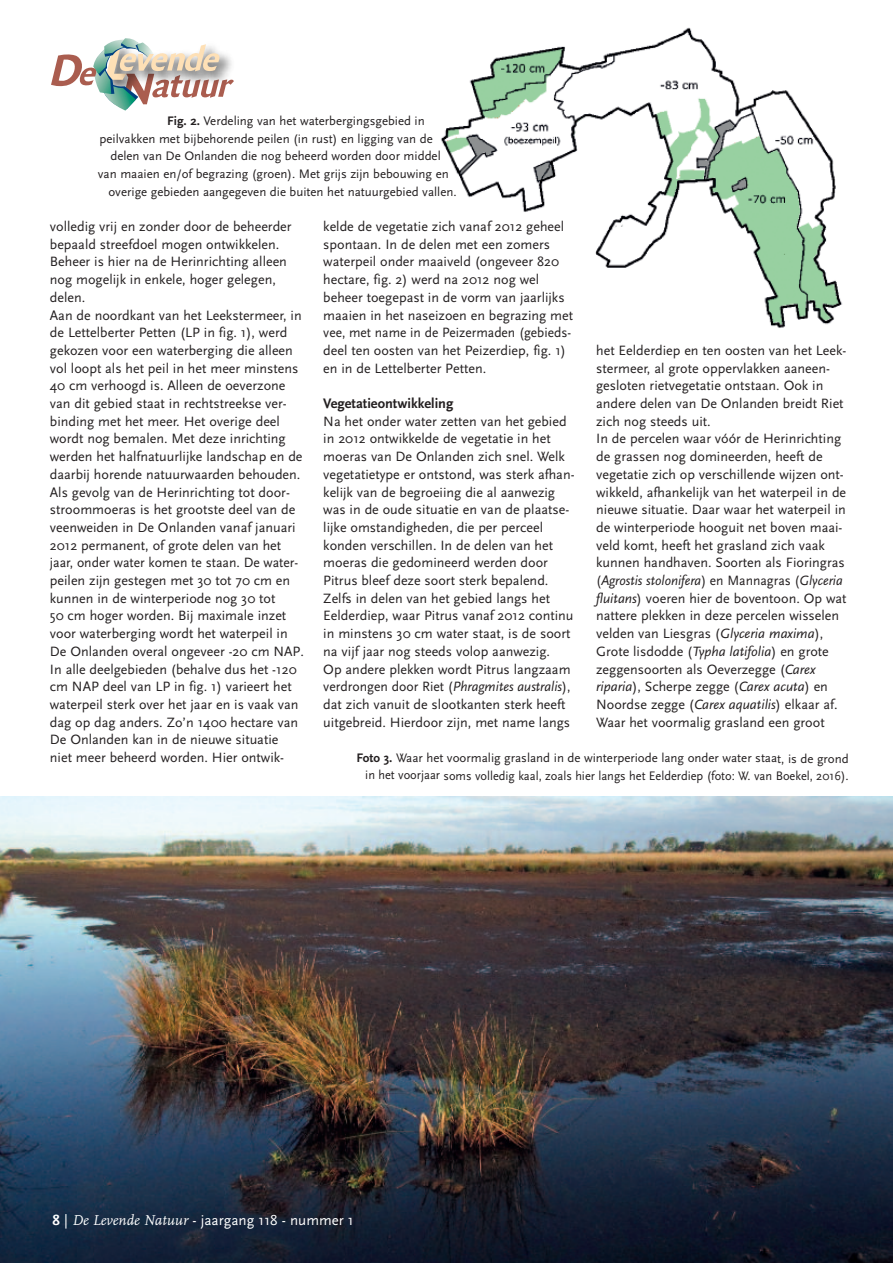
<style>
.page{position:relative;width:893px;height:1263px;background:#fff}
.page>*{position:absolute;margin:0;border:0;box-sizing:border-box;transform-origin:0 0}
.t1{font:15px "Scala Sans";color:#fff}
.t2{font:700 14.4px "Scala Sans";color:#231f20}
.t3{font:14.1px/17.7px "Scala Sans";color:#231f20}
.t4{font:12.9px/17.7px "Scala Sans";color:#231f20;text-align:right}
.s1{font-weight:700}
.s2{font-style:italic}
.s3{font-family:"FF Scala";font-style:italic}
</style>
<div class="page">
<img style="left:0;top:796px;width:892px;height:467px">
<img style="left:440px;top:27px;width:403px;height:301px">
<svg style="left:51px;top:38px;width:183px;height:73px"></svg>
<p class="t4" style="left:167px;top:111px;width:259px"><span class="s1">Fig. 2.</span> Verdeling van het waterbergingsgebied in</p>
<p class="t4" style="left:99px;top:129px;width:335px">peilvakken met bijbehorende peilen (in rust) en ligging van de</p>
<p class="t4" style="left:110px;top:147px;width:332px">delen van De Onlanden die nog beheerd worden door middel</p>
<p class="t4" style="left:98px;top:165px;width:352px">van maaien en/of begrazing (groen). Met grijs zijn bebouwing en</p>
<p class="t4" style="left:108px;top:182px;width:350px">overige gebieden aangegeven die buiten het natuurgebied vallen.</p>
<p class="t3" style="left:50px;top:217px;width:256px">volledig vrij en zonder door de beheerder bepaald streefdoel mogen ontwikkelen.<br>Beheer is hier na de Herinrichting alleen nog mogelijk in enkele, hoger gelegen, delen.<br>Aan de noordkant van het Leekstermeer, in de Lettelberter Petten (LP in fig. 1), werd gekozen voor een waterberging die alleen vol loopt als het peil in het meer minstens 40 cm verhoogd is. Alleen de oeverzone van dit gebied staat in rechtstreekse ver&shy;binding met het meer. Het overige deel wordt nog bemalen. Met deze inrichting werden het halfnatuurlijke landschap en de daarbij horende natuurwaarden behouden.<br>Als gevolg van de Herinrichting tot door&shy;stroommoeras is het grootste deel van de veenweiden in De Onlanden vanaf januari 2012 permanent, of grote delen van het jaar, onder water komen te staan. De water&shy;peilen zijn gestegen met 30 tot 70 cm en kunnen in de winterperiode nog 30 tot<br>50 cm hoger worden. Bij maximale inzet voor waterberging wordt het waterpeil in De Onlanden overal ongeveer -20 cm NAP.<br>In alle deelgebieden (behalve dus het -120 cm NAP deel van LP in fig. 1) varieert het waterpeil sterk over het jaar en is vaak van dag op dag anders. Zo’n 1400 hectare van De Onlanden kan in de nieuwe situatie niet meer beheerd worden. Hier ontwik-</p>
<p class="t3" style="left:323px;top:217px;width:251px">kelde de vegetatie zich vanaf 2012 geheel spontaan. In de delen met een zomers waterpeil onder maaiveld (ongeveer 820 hectare, fig. 2) werd na 2012 nog wel beheer toegepast in de vorm van jaarlijks maaien in het naseizoen en begrazing met vee, met name in de Peizermaden (gebieds&shy;deel ten oosten van het Peizerdiep, fig. 1) en in de Lettelberter Petten.</p>
<p class="t3" style="left:596px;top:341px;width:252px">het Eelderdiep en ten oosten van het Leek&shy;stermeer, al grote oppervlakken aaneen&shy;gesloten rietvegetatie ontstaan. Ook in andere delen van De Onlanden breidt Riet zich nog steeds uit.<br>In de percelen waar vóór de Herinrichting de grassen nog domineerden, heeft de vegetatie zich op verschillende wijzen ont&shy;wikkeld, afhankelijk van het waterpeil in de nieuwe situatie. Daar waar het waterpeil in de winterperiode hooguit net boven maai&shy;veld komt, heeft het grasland zich vaak kunnen handhaven. Soorten als Fioringras (<span class="s2">Agrostis stolonifera</span>) en Mannagras (<span class="s2">Glyceria fluitans</span>) voeren hier de boventoon. Op wat nattere plekken in deze percelen wisselen velden van Liesgras (<span class="s2">Glyceria maxima</span>), Grote lisdodde (<span class="s2">Typha latifolia</span>) en grote zeggensoorten als Oeverzegge (<span class="s2">Carex riparia</span>), Scherpe zegge (<span class="s2">Carex acuta</span>) en Noordse zegge (<span class="s2">Carex aquatilis</span>) elkaar af.<br>Waar het voormalig grasland een groot</p>
<p class="t4" style="left:357px;top:749px;width:494px"><span class="s1">Foto 3.</span> Waar het voormalig grasland in de winterperiode lang onder water staat, is de grond in het voorjaar soms volledig kaal, zoals hier langs het Eelderdiep (foto: W. van Boekel, 2016).</p>
<p class="t2" style="left:323px;top:395px;width:132px">Vegetatieontwikkeling</p>
<p class="t3" style="left:323px;top:412px;width:253px">Na het onder water zetten van het gebied in 2012 ontwikkelde de vegetatie in het moeras van De Onlanden zich snel. Welk vegetatietype er ontstond, was sterk afhan&shy;kelijk van de begroeiing die al aanwezig was in de oude situatie en van de plaatse&shy;lijke omstandigheden, die per perceel konden verschillen. In de delen van het moeras die gedomineerd werden door Pitrus bleef deze soort sterk bepalend.<br>Zelfs in delen van het gebied langs het Eelderdiep, waar Pitrus vanaf 2012 continu in minstens 30 cm water staat, is de soort na vijf jaar nog steeds volop aanwezig.<br>Op andere plekken wordt Pitrus langzaam verdrongen door Riet (<span class="s2">Phragmites australis</span>), dat zich vanuit de slootkanten sterk heeft uitgebreid. Hierdoor zijn, met name langs</p>
<p class="t1" style="left:53px;top:1211px;width:303px"><span class="s1">8</span> | <span class="s3">De Levende Natuur</span> - jaargang 118 - nummer 1</p>
</div>
